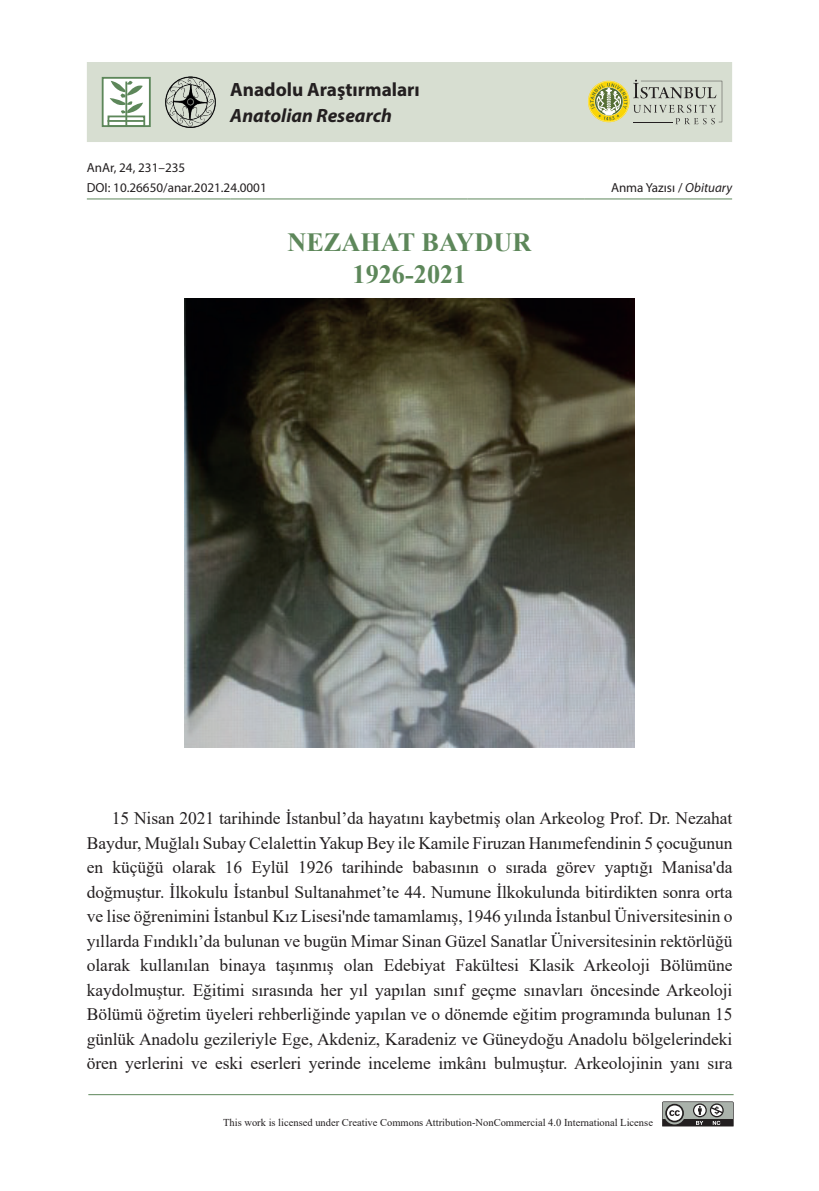
<style>
.page{position:relative;width:819px;height:1191px;background:#fff}
.page>*{position:absolute;margin:0;border:0;box-sizing:border-box;transform-origin:0 0}
.t1{font:700 26.25px/31.5px "Times New Roman";color:#5d875a;text-align:center}
.t2{font:700 19.25px "Myriad Pro";color:#231f20}
.t3{font:italic 700 19.25px "Myriad Pro";color:#231f20}
.t4{font:17.5px/24.5px "Times New Roman";letter-spacing:-.005em;color:#231f20;text-align:justify}
.t5{font:13.12px/19.8px "Myriad Pro";color:#231f20}
.t6{font:10.5px "Times New Roman";color:#231f20}
.s1{font-style:italic}
</style>
<div class="page">
<div style="left:87px;top:62px;width:645px;height:80px;background:#d7ded1"></div>
<hr style="left:87px;top:198px;width:143px;height:1px;background:#5d875a">
<hr style="left:230px;top:198px;width:237px;height:1px;background:#5d875a">
<hr style="left:467px;top:198px;width:117px;height:1px;background:#5d875a">
<hr style="left:584px;top:198px;width:148px;height:1px;background:#5d875a">
<img style="left:165px;top:77px;width:51px;height:50px">
<div style="left:102px;top:77px;width:49px;height:50px;background:#fff;border:2px solid #5d875a"></div>
<div style="left:107px;top:115px;width:38px;height:12px;border:2px solid #5d875a"></div>
<hr style="left:107px;top:120px;width:37px;height:2px;background:#5d875a">
<svg style="left:110px;top:81px;width:33px;height:33px"></svg>
<hr style="left:125px;top:81px;width:2px;height:46px;background:#5d875a">
<svg style="left:588px;top:80px;width:134px;height:44px;background:#c2c4a3"></svg>
<hr style="left:88px;top:1094px;width:645px;height:1px;background:#5d875a">
<svg style="left:662px;top:1101px;width:71px;height:25px;background:#848683"></svg>
<img style="left:185px;top:298px;width:449px;height:449px">
<p class="t2" style="left:230px;top:77px;width:191px">Anadolu Araştırmaları</p>
<p class="t3" style="left:230px;top:103px;width:163px">Anatolian Research</p>
<p class="t5" style="left:87px;top:157px;width:181px">AnAr, 24, 231–235<br>DOI: 10.26650/anar.2021.24.0001</p>
<h1 class="t1" style="left:287px;top:226px;width:245px">NEZAHAT BAYDUR<br>1926-2021</h1>
<p class="t5" style="left:611px;top:177px;width:123px">Anma Yazısı / <span class="s1">Obituary</span></p>
<p class="t4" style="left:87px;top:805px;width:647px;text-indent:25px">15 Nisan 2021 tarihinde İstanbul’da hayatını kaybetmiş olan Arkeolog Prof. Dr. Nezahat Baydur, Muğlalı Subay Celalettin Yakup Bey ile Kamile Firuzan Hanımefendinin 5 çocuğunun en küçüğü olarak 16 Eylül 1926 tarihinde babasının o sırada görev yaptığı Manisa'da doğmuştur. İlkokulu İstanbul Sultanahmet’te 44. Numune İlkokulunda bitirdikten sonra orta ve lise öğrenimini İstanbul Kız Lisesi'nde tamamlamış, 1946 yılında İstanbul Üniversitesinin o yıllarda Fındıklı’da bulunan ve bugün Mimar Sinan Güzel Sanatlar Üniversitesinin rektörlüğü olarak kullanılan binaya taşınmış olan Edebiyat Fakültesi Klasik Arkeoloji Bölümüne kaydolmuştur. Eğitimi sırasında her yıl yapılan sınıf geçme sınavları öncesinde Arkeoloji Bölümü öğretim üyeleri rehberliğinde yapılan ve o dönemde eğitim programında bulunan 15 günlük Anadolu gezileriyle Ege, Akdeniz, Karadeniz ve Güneydoğu Anadolu bölgelerindeki ören yerlerini ve eski eserleri yerinde inceleme imkânı bulmuştur. Arkeolojinin yanı sıra</p>
<p class="t6" style="left:223px;top:1115px;width:431px">This work is licensed under Creative Commons Attribution-NonCommercial 4.0 International License</p>
</div>
